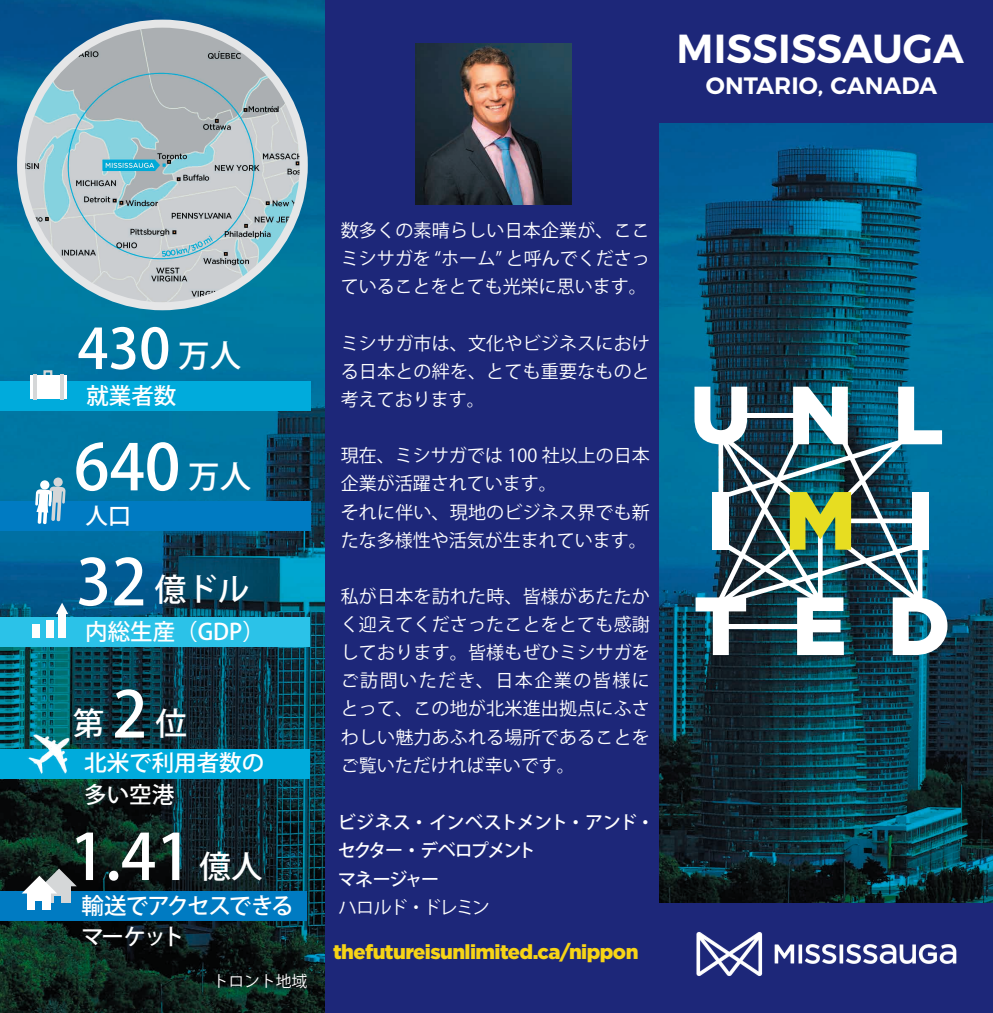
<style>
.page{position:relative;width:993px;height:1013px;background:#fff}
.page>*{position:absolute;margin:0;border:0;box-sizing:border-box;transform-origin:0 0}
.t1{font:500 63px "Koz Go Pro";color:#fff}
.t2{font:500 55.12px "Koz Go Pro";color:#fff}
.t3{font:600 40.5px "Montserrat";color:#fff}
.t4{font:500 31.5px "Koz Go Pro";color:#fff}
.t5{font:600 23.62px "Montserrat";color:#fff}
.t6{font:500 22.5px/31.5px "Koz Go Pro";color:#fff}
.t7{font:500 22.5px/31.5px "Koz Go Pro";letter-spacing:-.075em;color:#fff}
.t8{font:900 20.25px "Gotham";letter-spacing:-.03em;color:#f7d416}
.t9{font:18px/28.1px "Koz Go Pro";color:#fff;text-align:justify}
.t10{font:500 18px/28.1px "Koz Go Pro";letter-spacing:-.065em;color:#fff}
.t11{font:18px "Koz Go Pro";letter-spacing:-.085em;color:#fff}
.t12{font:15.75px "Koz Go Pro";color:#fff}
.s1{font-size:31.5px}
.s2{font-size:63px}
</style>
<div class="page">
<img style="left:0;top:0;width:992px;height:1012px">
<div style="left:325px;top:903px;width:667px;height:109px;background:#1d2779"></div>
<div style="left:325px;top:0;width:333px;height:963px;background:#1d2779"></div>
<div style="left:658px;top:0;width:334px;height:122px;background:#1d2779"></div>
<img style="left:696px;top:932px;width:261px;height:44px">
<div style="left:0;top:502px;width:310px;height:29px;background:#007bc2"></div>
<div style="left:0;top:381px;width:310px;height:29px;background:#00abdc"></div>
<svg style="left:53px;top:477px;width:10px;height:10px"></svg>
<div style="left:40px;top:480px;width:10px;height:9px;background:#fff;border-radius:50%"></div>
<svg style="left:35px;top:486px;width:31px;height:38px"></svg>
<div style="left:0;top:749px;width:309px;height:29px;background:#00abdc"></div>
<div style="left:0;top:617px;width:309px;height:29px;background:#2bc2e8"></div>
<div style="left:43px;top:370px;width:9px;height:8px;border:2px solid #d5d7d8"></div>
<div style="left:30px;top:375px;width:37px;height:23px;background:#fff"></div>
<hr style="left:33px;top:374px;width:4px;height:25px;background:#d5d7d8">
<hr style="left:60px;top:374px;width:3px;height:25px;background:#d5d7d8">
<div style="left:0;top:891px;width:306px;height:29px;background:#007bc2"></div>
<div style="left:47px;top:885px;width:24px;height:17px;background:#d5d7d8"></div>
<div style="left:55px;top:895px;width:6px;height:11px;background:#007bc2"></div>
<svg style="left:22px;top:868px;width:55px;height:25px"></svg>
<div style="left:27px;top:892px;width:24px;height:18px;background:#fff"></div>
<div style="left:35px;top:901px;width:6px;height:11px;background:#007bc2"></div>
<div style="left:32px;top:624px;width:8px;height:14px;background:#fefefd"></div>
<div style="left:46px;top:620px;width:7px;height:18px;background:#fefefd"></div>
<div style="left:58px;top:612px;width:8px;height:26px;background:#fefefd"></div>
<svg style="left:56px;top:602px;width:12px;height:12px"></svg>
<img style="left:26px;top:731px;width:46px;height:43px">
<svg style="left:694px;top:386px;width:253px;height:269px"></svg>
<img style="left:416px;top:44px;width:155px;height:161px">
<img style="left:21px;top:24px;width:283px;height:282px;border-radius:141px">
<div style="left:17px;top:20px;width:291px;height:290px;border:8px solid #e5e6e7;border-radius:50%"></div>
<h3 class="t3" style="left:676px;top:15px;width:289px">MISSISSAUGA</h3>
<h3 class="t5" style="left:705px;top:66px;width:233px">ONTARIO, CANADA</h3>
<h2 class="t2" style="left:77px;top:313px;width:165px">430 <span class="s1">万人</span></h2>
<p class="t6" style="left:86px;top:381px;width:91px">就業者数</p>
<h1 class="t1" style="left:74px;top:427px;width:179px">640 <span class="s1">万人</span></h1>
<p class="t6" style="left:85px;top:501px;width:46px">人口</p>
<h3 class="t4" style="left:76px;top:569px;width:175px"><span class="s2">32</span> 億ドル</h3>
<p class="t6" style="left:85px;top:616px;width:181px">内総生産（GDP）</p>
<h3 class="t4" style="left:73px;top:703px;width:116px">第<span class="s2">2</span>位</h3>
<p class="t6" style="left:84px;top:748px;width:181px">北米で利用者数の多い空港</p>
<h1 class="t1" style="left:70px;top:816px;width:194px">1.41 <span class="s1">億人</span></h1>
<p class="t7" style="left:81px;top:890px;width:214px">輸送でアクセスできるマーケット</p>
<p class="t12" style="left:213px;top:971px;width:96px">トロント地域</p>
<p class="t9" style="left:341px;top:217px;width:310px">数多くの素晴らしい日本企業が、ここミシサガを “ホーム” と呼んでくださっていることをとても光栄に思います。</p>
<p class="t9" style="left:341px;top:329px;width:310px">ミシサガ市は、文化やビジネスにおける日本との絆を、とても重要なものと考えております。</p>
<p class="t9" style="left:341px;top:442px;width:310px;text-align:left">現在、ミシサガでは 100 社以上の日本企業が活躍されています。<br>それに伴い、現地のビジネス界でも新たな多様性や活気が生まれています。</p>
<p class="t9" style="left:341px;top:582px;width:310px">私が日本を訪れた時、皆様があたたかく迎えてくださったことをとても感謝しております。皆様もぜひミシサガをご訪問いただき、日本企業の皆様にとって、この地が北米進出拠点にふさわしい魅力あふれる場所であることをご覧いただければ幸いです。</p>
<p class="t10" style="left:338px;top:809px;width:318px">ビジネス・インベストメント・アンド・セクター・デベロプメント<br>マネージャー</p>
<p class="t11" style="left:338px;top:895px;width:153px">ハロルド・ドレミン</p>
<p class="t8" style="left:333px;top:938px;width:307px">thefutureisunlimited.ca/nippon</p>
</div>
